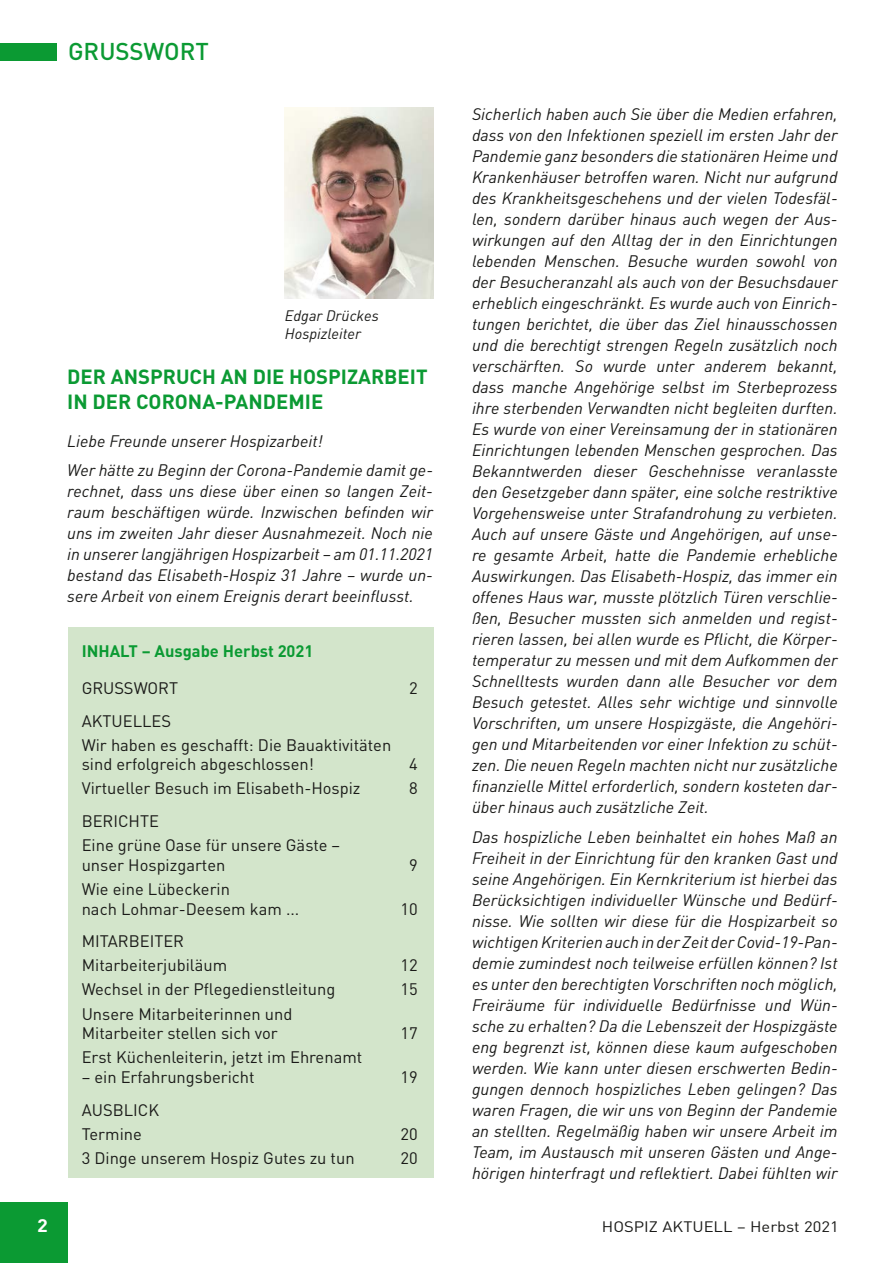
<style>
.page{position:relative;width:893px;height:1263px;background:#fff}
.page>*{position:absolute;margin:0;border:0;box-sizing:border-box;transform-origin:0 0}
.t1{font:500 24px "DIN";color:#0b9a33}
.t2{font:700 20.25px/24.3px "DIN";color:#0b9a33}
.t3{font:700 18px "DIN";color:#fff;scale:1.1 1}
.t4{font:italic 16.5px/21px "DIN";color:#1a1a18;text-align:justify}
.t5{font:16.5px/24px "DIN";color:#1a1a18}
.t6{font:700 16.5px "DIN";color:#0b9a33}
.t7{font:15px "DIN";color:#1a1a18;scale:1.1 1}
.t8{font:italic 15px/18px "DIN";color:#1a1a18}
</style>
<div class="page">
<div style="left:0;top:1202px;width:67px;height:61px;background:#0b9a33"></div>
<div style="left:68px;top:627px;width:366px;height:551px;background:#d3e5cb"></div>
<div style="left:0;top:43px;width:56px;height:17px;background:#0b9a33"></div>
<img style="left:285px;top:107px;width:149px;height:191px">
<h1 class="t1" style="left:68px;top:36px;width:142px">GRUSSWORT</h1>
<p class="t8" style="left:285px;top:307px;width:95px">Edgar Drückes<br>Hospizleiter</p>
<p class="t2" style="left:67px;top:364px;width:362px">DER ANSPRUCH AN DIE HOSPIZARBEIT<br>IN DER CORONA-PANDEMIE</p>
<p class="t4" style="left:67px;top:426px;width:367px;line-height:29.5px">Liebe Freunde unserer Hospizarbeit!<br>Wer hätte zu Beginn der Corona-Pandemie damit ge-</p>
<p class="t4" style="left:67px;top:480px;width:367px">rechnet, dass uns diese über einen so langen Zeit&shy;raum beschäftigen würde. Inzwischen befinden wir uns im zweiten Jahr dieser Ausnahmezeit. Noch nie in unserer langjährigen Hospizarbeit – am 01.11.2021 bestand das Elisabeth-Hospiz 31 Jahre – wurde un&shy;sere Arbeit von einem Ereignis derart beeinflusst.</p>
<p class="t6" style="left:82px;top:640px;width:233px">INHALT – Ausgabe Herbst 2021</p>
<p class="t5" style="left:82px;top:676px;width:98px">GRUSSWORT</p>
<p class="t5" style="left:409px;top:676px;width:10px">2</p>
<p class="t5" style="left:82px;top:708px;width:311px">AKTUELLES<br>Wir haben es geschafft: Die Bauaktivitäten</p>
<p class="t5" style="left:82px;top:752px;width:234px">sind erfolgreich abgeschlossen!</p>
<p class="t5" style="left:409px;top:752px;width:10px">4</p>
<p class="t5" style="left:82px;top:776px;width:280px">Virtueller Besuch im Elisabeth-Hospiz</p>
<p class="t5" style="left:409px;top:776px;width:10px">8</p>
<p class="t5" style="left:82px;top:809px;width:260px">BERICHTE<br>Eine grüne Oase für unsere Gäste –</p>
<p class="t5" style="left:82px;top:853px;width:145px">unser Hospizgarten</p>
<p class="t5" style="left:409px;top:853px;width:10px">9</p>
<p class="t5" style="left:82px;top:879px;width:219px;line-height:19.8px">Wie eine Lübeckerin<br>nach Lohmar-Deesem kam ...</p>
<p class="t5" style="left:400px;top:896px;width:19px">10</p>
<p class="t5" style="left:82px;top:929px;width:147px">MITARBEITER<br>Mitarbeiterjubiläum</p>
<p class="t5" style="left:400px;top:953px;width:19px">12</p>
<p class="t5" style="left:82px;top:977px;width:255px">Wechsel in der Pflegedienstleitung</p>
<p class="t5" style="left:400px;top:977px;width:19px">15</p>
<p class="t5" style="left:82px;top:1003px;width:212px;line-height:19.8px">Unsere Mitarbeiterinnen und<br>Mitarbeiter stellen sich vor</p>
<p class="t5" style="left:400px;top:1021px;width:19px">17</p>
<p class="t5" style="left:82px;top:1045px;width:282px">Erst Küchenleiterin, jetzt im Ehrenamt</p>
<p class="t5" style="left:82px;top:1065px;width:175px">– ein Erfahrungsbericht</p>
<p class="t5" style="left:400px;top:1065px;width:19px">19</p>
<p class="t5" style="left:82px;top:1097px;width:79px">AUSBLICK<br>Termine</p>
<p class="t5" style="left:400px;top:1121px;width:19px">20</p>
<p class="t5" style="left:82px;top:1145px;width:274px">3 Dinge unserem Hospiz Gutes zu tun</p>
<p class="t5" style="left:400px;top:1145px;width:19px">20</p>
<p class="t4" style="left:472px;top:103px;width:367px">Sicherlich haben auch Sie über die Medien erfahren, dass von den Infektionen speziell im ersten Jahr der Pandemie ganz besonders die stationären Heime und Krankenhäuser betroffen waren. Nicht nur aufgrund des Krankheitsgeschehens und der vielen Todesfäl&shy;len, sondern darüber hinaus auch wegen der Aus&shy;wirkungen auf den Alltag der in den Einrichtungen lebenden Menschen. Besuche wurden sowohl von der Besucheranzahl als auch von der Besuchsdauer erheblich eingeschränkt. Es wurde auch von Einrich&shy;tungen berichtet, die über das Ziel hinausschossen und die berechtigt strengen Regeln zusätzlich noch verschärften. So wurde unter anderem bekannt, dass manche Angehörige selbst im Sterbeprozess ihre sterbenden Verwandten nicht begleiten durften.<br>Es wurde von einer Vereinsamung der in stationären Einrichtungen lebenden Menschen gesprochen. Das Bekanntwerden dieser Geschehnisse veranlasste den Gesetzgeber dann später, eine solche restriktive Vorgehensweise unter Strafandrohung zu verbieten.<br>Auch auf unsere Gäste und Angehörigen, auf unse&shy;re gesamte Arbeit, hatte die Pandemie erhebliche Auswirkungen. Das Elisabeth-Hospiz, das immer ein offenes Haus war, musste plötzlich Türen verschlie&shy;ßen, Besucher mussten sich anmelden und regist&shy;rieren lassen, bei allen wurde es Pflicht, die Körper&shy;temperatur zu messen und mit dem Aufkommen der Schnelltests wurden dann alle Besucher vor dem Besuch getestet. Alles sehr wichtige und sinnvolle Vorschriften, um unsere Hospizgäste, die Angehöri&shy;gen und Mitarbeitenden vor einer Infektion zu schüt&shy;zen. Die neuen Regeln machten nicht nur zusätzliche finanzielle Mittel erforderlich, sondern kosteten dar&shy;über hinaus auch zusätzliche Zeit.</p>
<p class="t4" style="left:472px;top:826px;width:367px">Das hospizliche Leben beinhaltet ein hohes Maß an Freiheit in der Einrichtung für den kranken Gast und seine Angehörigen. Ein Kernkriterium ist hierbei das Berücksichtigen individueller Wünsche und Bedürf&shy;nisse. Wie sollten wir diese für die Hospizarbeit so wichtigen Kriterien auch in der Zeit der Covid-19-Pan&shy;demie zumindest noch teilweise erfüllen können? Ist es unter den berechtigten Vorschriften noch möglich, Freiräume für individuelle Bedürfnisse und Wün&shy;sche zu erhalten? Da die Lebenszeit der Hospizgäste eng begrenzt ist, können diese kaum aufgeschoben werden. Wie kann unter diesen erschwerten Bedin&shy;gungen dennoch hospizliches Leben gelingen? Das waren Fragen, die wir uns von Beginn der Pandemie an stellten. Regelmäßig haben wir unsere Arbeit im Team, im Austausch mit unseren Gästen und Ange&shy;hörigen hinterfragt und reflektiert. Dabei fühlten wir</p>
<p class="t3" style="left:37px;top:1214px;width:11px">2</p>
<p class="t7" style="left:602px;top:1217px;width:217px">HOSPIZ AKTUELL – Herbst 2021</p>
</div>
